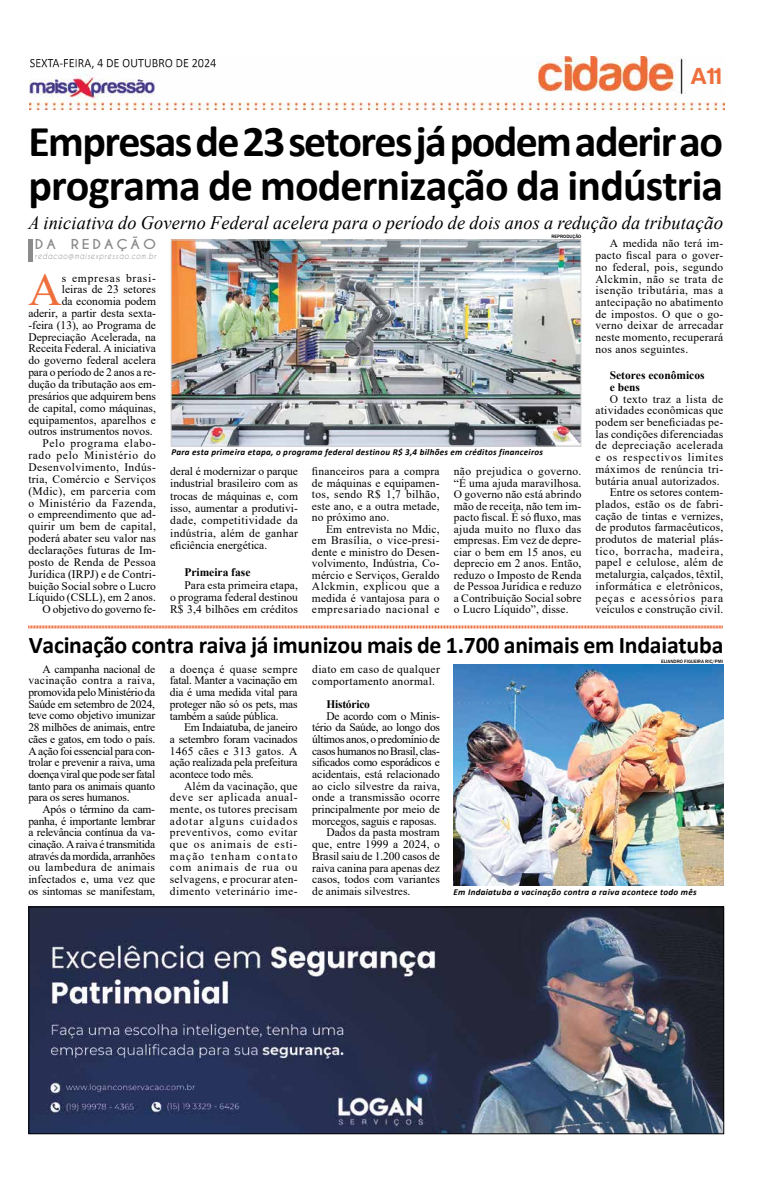
<style>
.page{position:relative;width:780px;height:1191px;background:#fff}
.page>*{position:absolute;margin:0;border:0;box-sizing:border-box;transform-origin:0 0}
.t1{font:46.2px "Times New Roman";color:#ef6f3c}
.t2{font:700 44px/44px "Calibri";letter-spacing:-.02em;color:#000}
.t3{font:700 24px "Calibri";letter-spacing:-.01em;color:#000}
.t4{font:24px "Harabara";color:#ef6f3c}
.t5{font:italic 19px "Times New Roman";letter-spacing:.01em;color:#000;scale:.96 1}
.t6{font:700 12.9px "Caviar Dreams";letter-spacing:.2em;color:#8b8b8b;scale:1.1 1}
.t7{font:11.5px/11.7px "Times New Roman";letter-spacing:.01em;color:#000;text-align:justify}
.t8{font:11.5px "Times New Roman";letter-spacing:-.03em;color:#000}
.t9{font:11.5px/11.7px "Times New Roman";letter-spacing:.03em;color:#000}
.t10{font:11.5px "Times New Roman";letter-spacing:-.01em;color:#000}
.t11{font:11.5px "Times New Roman";letter-spacing:.06em;color:#000}
.t12{font:11.5px "Times New Roman";letter-spacing:.035em;color:#000}
.t13{font:700 11.5px/11.7px "Times New Roman";color:#000}
.t14{font:11.5px "Times New Roman";letter-spacing:-.035em;color:#000}
.t15{font:11.5px "Times New Roman";letter-spacing:.065em;color:#000}
.t16{font:11.5px "Times New Roman";letter-spacing:-.02em;color:#000}
.t17{font:700 11.5px "Times New Roman";letter-spacing:-.02em;color:#000}
.t18{font:italic 700 9px "Calibri";letter-spacing:.03em;color:#000}
.t19{font:italic 8.3px "Caviar Dreams";letter-spacing:.11em;color:#8b8b8b;scale:.83 1}
.t20{font:500 4.9px "Franklin Gothic";color:#000}
</style>
<div class="page">
<img style="left:29px;top:57px;width:695px;height:53px">
<img style="left:30px;top:59px;width:186px;height:10px">
<img style="left:173px;top:241px;width:406px;height:204px">
<div style="left:171px;top:239px;width:410px;height:208px;border:1px solid #d2d2d2"></div>
<div style="left:28px;top:239px;width:5px;height:23px;background:#8b8b8b"></div>
<img style="left:30px;top:908px;width:692px;height:224px">
<div style="left:28px;top:906px;width:696px;height:228px;border:1px solid #000"></div>
<svg style="left:28px;top:625px;width:694px;height:4px;background:#f6b49b"></svg>
<img style="left:454px;top:665px;width:269px;height:220px">
<h3 class="t4" style="left:690px;top:63px;width:32px">A11</h3>
<h2 class="t2" style="left:28px;top:118px;width:696px">Empresas de 23 setores já podem aderir ao programa de modernização da indústria</h2>
<h3 class="t5" style="left:28px;top:209px;width:725px">A iniciativa do Governo Federal acelera para o período de dois anos a redução da tributação</h3>
<p class="t20" style="left:551px;top:233px;width:31px">REPRODUÇÃO</p>
<p class="t6" style="left:35px;top:237px;width:112px">DA REDAÇÃO</p>
<p class="t19" style="left:35px;top:251px;width:147px">redacao@maisexpressao.com.br</p>
<p class="t7" style="left:595px;top:237px;width:129px;text-indent:14px">A medida não terá im&shy;pacto fiscal para o gover&shy;no federal, pois, segundo Alckmin, não se trata de isenção tributária, mas a antecipação no abatimento de impostos. O que o go&shy;verno deixar de arrecadar neste momento, recuperará nos anos seguintes.</p>
<p class="t13" style="left:609px;top:369px;width:96px">Setores econômicos e bens</p>
<p class="t12" style="left:609px;top:390px;width:115px">O texto traz a lista de</p>
<p class="t7" style="left:595px;top:404px;width:129px">atividades econômicas que</p>
<p class="t7" style="left:595px;top:416px;width:129px">podem ser beneficiadas pe-</p>
<p class="t7" style="left:595px;top:427px;width:129px">las condições diferenciadas</p>
<p class="t12" style="left:595px;top:437px;width:129px">de depreciação acelerada</p>
<p class="t11" style="left:595px;top:449px;width:129px">e os respectivos limites</p>
<p class="t9" style="left:595px;top:463px;width:129px">máximos de renúncia tri-</p>
<p class="t7" style="left:595px;top:474px;width:126px">butária anual autorizados.</p>
<p class="t7" style="left:609px;top:486px;width:115px">Entre os setores contem-</p>
<p class="t7" style="left:595px;top:498px;width:129px">plados, estão os de fabri-</p>
<p class="t7" style="left:595px;top:509px;width:129px">cação de tintas e vernizes,</p>
<p class="t7" style="left:595px;top:521px;width:129px">de produtos farmacêuticos,</p>
<p class="t7" style="left:595px;top:533px;width:129px">produtos de material plás-</p>
<p class="t11" style="left:595px;top:543px;width:129px">tico, borracha, madeira,</p>
<p class="t7" style="left:595px;top:556px;width:129px">papel e celulose, além de</p>
<p class="t7" style="left:595px;top:568px;width:129px">metalurgia, calçados, têxtil,</p>
<p class="t7" style="left:595px;top:580px;width:129px">informática e eletrônicos,</p>
<p class="t15" style="left:595px;top:589px;width:129px">peças e acessórios para</p>
<p class="t7" style="left:595px;top:603px;width:129px">veículos e construção civil.</p>
<h1 class="t1" style="left:28px;top:257px;width:35px">A</h1>
<p class="t7" style="left:28px;top:272px;width:129px;text-align:right">s empresas brasi-<br>leiras de 23 setores<br>da economia podem<br>aderir, a partir desta sexta--feira (13), ao Programa de<br>Depreciação Acelerada, na<br>Receita Federal. A iniciativa do governo federal acelera para o período de 2 anos a re&shy;dução da tributação aos em&shy;presários que adquirem bens de capital, como máquinas, equipamentos, aparelhos e outros instrumentos novos.<br>Pelo programa elabo&shy;rado pelo Ministério do<br>Desenvolvimento, Indús&shy;tria, Comércio e Serviços (Mdic), em parceria com o Ministério da Fazenda, o empreendimento que ad&shy;quirir um bem de capital, poderá abater seu valor nas declarações futuras de Im&shy;posto de Renda de Pessoa<br>Jurídica (IRPJ) e de Contri&shy;buição Social sobre o Lucro<br>Líquido (CSLL), em 2 anos.<br>O objetivo do governo fe-</p>
<p class="t18" style="left:171px;top:445px;width:373px">Para esta primeira etapa, o programa federal destinou R$ 3,4 bilhões em créditos financeiros</p>
<p class="t7" style="left:312px;top:465px;width:129px">financeiros para a compra de máquinas e equipamen&shy;tos, sendo R$ 1,7 bilhão, este ano, e a outra metade, no próximo ano.</p>
<p class="t7" style="left:312px;top:523px;width:129px;text-indent:14px">Em entrevista no Mdic, em Brasília, o vice-presi&shy;dente e ministro do Desen&shy;volvimento, Indústria, Co&shy;mércio e Serviços, Geraldo Alckmin, explicou que a medida é vantajosa para o empresariado nacional e</p>
<p class="t7" style="left:170px;top:464px;width:129px;line-height:12.3px">deral é modernizar o parque industrial brasileiro com as trocas de máquinas e, com isso, aumentar a produtivi&shy;dade, competitividade da indústria, além de ganhar eficiência energética.</p>
<p class="t13" style="left:184px;top:566px;width:68px">Primeira fase</p>
<p class="t7" style="left:170px;top:578px;width:129px;line-height:12.3px;text-indent:14px">Para esta primeira etapa, o programa federal destinou R$ 3,4 bilhões em créditos</p>
<p class="t7" style="left:454px;top:465px;width:129px">não prejudica o governo. “É uma ajuda maravilhosa.<br>O governo não está abrindo mão de receita, não tem im&shy;pacto fiscal. É só fluxo, mas ajuda muito no fluxo das empresas. Em vez de depre&shy;ciar o bem em 15 anos, eu deprecio em 2 anos. Então, reduzo o Imposto de Renda de Pessoa Jurídica e reduzo a Contribuição Social sobre o Lucro Líquido”, disse.</p>
<h3 class="t3" style="left:29px;top:628px;width:696px">Vacinação contra raiva já imunizou mais de 1.700 animais em Indaiatuba</h3>
<p class="t7" style="left:28px;top:662px;width:128px;text-indent:14px">A campanha nacional de vacinação contra a raiva, promovida pelo Ministério da Saúde em setembro de 2024, teve como objetivo imunizar 28 milhões de animais, entre cães e gatos, em todo o país.<br>A ação foi essencial para con&shy;trolar e prevenir a raiva, uma doença viral que pode ser fatal tanto para os animais quanto para os seres humanos.</p>
<p class="t7" style="left:28px;top:803px;width:128px;text-indent:14px">Após o término da cam&shy;panha, é importante lembrar a relevância contínua da va&shy;cinação. A raiva é transmitida através da mordida, arranhões ou lambedura de animais infectados e, uma vez que os sintomas se manifestam,</p>
<p class="t20" style="left:661px;top:658px;width:63px">ELIANDRO FIGUEIRA RIC/PMI</p>
<p class="t7" style="left:170px;top:662px;width:129px">a doença é quase sempre fatal. Manter a vacinação em dia é uma medida vital para proteger não só os pets, mas também a saúde pública.</p>
<p class="t7" style="left:170px;top:721px;width:129px;text-indent:14px">Em Indaiatuba, de janeiro a setembro foram vacinados 1465 cães e 313 gatos. A ação realizada pela prefeitura acontece todo mês.</p>
<p class="t7" style="left:170px;top:779px;width:129px;text-indent:14px">Além da vacinação, que deve ser aplicada anual&shy;mente, os tutores precisam adotar alguns cuidados preventivos, como evitar que os animais de esti&shy;mação tenham contato com animais de rua ou selvagens, e procurar aten&shy;dimento veterinário ime-</p>
<p class="t9" style="left:312px;top:663px;width:129px">diato em caso de qualquer comportamento anormal.</p>
<p class="t17" style="left:326px;top:695px;width:45px">Histórico</p>
<p class="t16" style="left:326px;top:707px;width:115px">De acordo com o Minis-</p>
<p class="t8" style="left:312px;top:719px;width:129px">tério da Saúde, ao longo dos</p>
<p class="t8" style="left:312px;top:731px;width:129px">últimos anos, o predomínio de</p>
<p class="t14" style="left:312px;top:742px;width:129px">casos humanos no Brasil, clas-</p>
<p class="t8" style="left:312px;top:754px;width:129px">sificados como esporádicos e</p>
<p class="t7" style="left:312px;top:768px;width:129px">acidentais, está relacionado</p>
<p class="t7" style="left:312px;top:779px;width:129px">ao ciclo silvestre da raiva,</p>
<p class="t7" style="left:312px;top:791px;width:129px">onde a transmissão ocorre</p>
<p class="t10" style="left:312px;top:801px;width:129px">principalmente por meio de</p>
<p class="t10" style="left:312px;top:813px;width:126px">morcegos, saguis e raposas.</p>
<p class="t7" style="left:326px;top:826px;width:115px">Dados da pasta mostram</p>
<p class="t7" style="left:312px;top:838px;width:129px">que, entre 1999 a 2024, o</p>
<p class="t7" style="left:312px;top:849px;width:129px">Brasil saiu de 1.200 casos de</p>
<p class="t7" style="left:312px;top:861px;width:129px">raiva canina para apenas dez</p>
<p class="t7" style="left:312px;top:873px;width:129px">casos, todos com variantes</p>
<p class="t7" style="left:312px;top:885px;width:100px">de animais silvestres.</p>
<p class="t18" style="left:453px;top:885px;width:244px">Em Indaiatuba a vacinação contra a raiva acontece todo mês</p>
</div>
